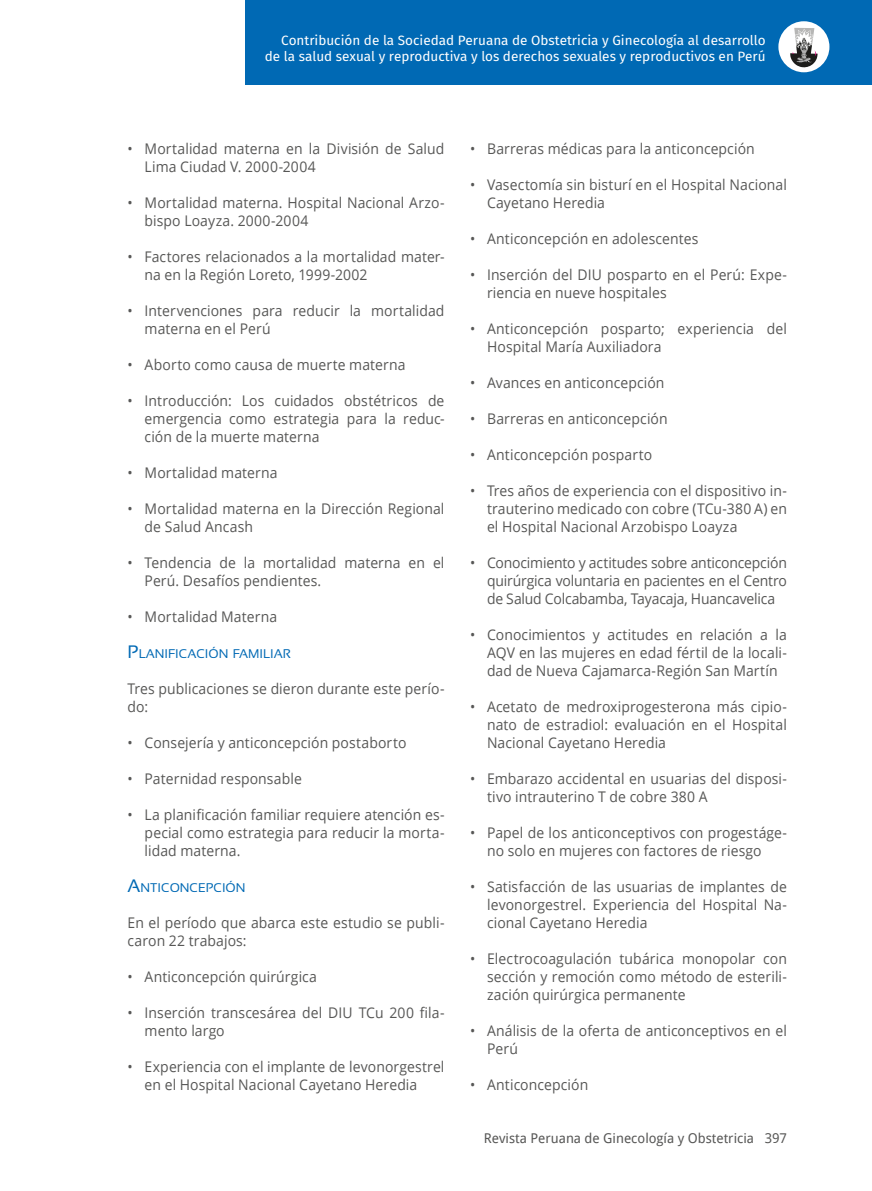
<style>
.page{position:relative;width:872px;height:1191px;background:#fff}
.page>*{position:absolute;margin:0;border:0;box-sizing:border-box;transform-origin:0 0}
.t1{font:14.7px/18px "Open Sans";letter-spacing:.005em;color:#575756;scale:.95 1}
.t2{font:13.5px/16.2px "Fira Sans";color:#fff;text-align:right}
.t3{font:13.5px "Droid Sans";color:#575756}
.t4{font:12.6px "Sansation";color:#0069b4}
.s1{font-size:18px}
</style>
<div class="page">
<div style="left:246px;top:0;width:626px;height:85px;background:#0069b4"></div>
<div style="left:778px;top:21px;width:51px;height:51px;background:#fff;border-radius:50%"></div>
<svg style="left:790px;top:28px;width:28px;height:40px"></svg>
<p class="t2" style="left:265px;top:31px;width:502px">Contribución de la Sociedad Peruana de Obstetricia y Ginecología al desarrollo de la salud sexual y reproductiva y los derechos sexuales y reproductivos en Perú</p>
<p class="t1" style="left:145px;top:139px;width:317px;text-indent:-17px">• Mortalidad materna en la División de Salud<br>Lima Ciudad V. 2000-2004</p>
<p class="t1" style="left:145px;top:193px;width:317px;text-indent:-17px">• Mortalidad materna. Hospital Nacional Arzo&shy;bispo Loayza. 2000-2004</p>
<p class="t1" style="left:145px;top:247px;width:317px;text-indent:-17px">• Factores relacionados a la mortalidad mater&shy;na en la Región Loreto, 1999-2002</p>
<p class="t1" style="left:145px;top:301px;width:317px;text-indent:-17px">• Intervenciones para reducir la mortalidad materna en el Perú</p>
<p class="t1" style="left:128px;top:355px;width:294px">• Aborto como causa de muerte materna</p>
<p class="t1" style="left:145px;top:391px;width:317px;text-align:justify;text-indent:-17px">• Introducción: Los cuidados obstétricos de emergencia como estrategia para la reduc&shy;ción de la muerte materna</p>
<p class="t1" style="left:128px;top:463px;width:159px">• Mortalidad materna</p>
<p class="t1" style="left:145px;top:499px;width:317px;text-indent:-17px">• Mortalidad materna en la Dirección Regional de Salud Ancash</p>
<p class="t1" style="left:145px;top:553px;width:317px;text-indent:-17px">• Tendencia de la mortalidad materna en el<br>Perú. Desafíos pendientes.</p>
<p class="t1" style="left:128px;top:607px;width:159px">• Mortalidad Materna</p>
<p class="t4" style="left:128px;top:647px;width:165px"><span class="s1">P</span>LANIFICACIÓN FAM ILIAR</p>
<p class="t1" style="left:128px;top:679px;width:335px">Tres publicaciones se dieron durante este perío&shy;do:</p>
<p class="t1" style="left:128px;top:733px;width:295px">• Consejería y anticoncepción postaborto</p>
<p class="t1" style="left:128px;top:769px;width:185px">• Paternidad responsable</p>
<p class="t1" style="left:145px;top:805px;width:317px;text-align:justify;text-indent:-17px">• La planificación familiar requiere atención es&shy;pecial como estrategia para reducir la morta&shy;lidad materna.</p>
<p class="t4" style="left:128px;top:881px;width:119px"><span class="s1">A</span>NTICONCEPCIÓN</p>
<p class="t1" style="left:128px;top:913px;width:335px">En el período que abarca este estudio se publi&shy;caron 22 trabajos:</p>
<p class="t1" style="left:128px;top:967px;width:201px">• Anticoncepción quirúrgica</p>
<p class="t1" style="left:145px;top:1003px;width:317px;text-indent:-17px">• Inserción transcesárea del DIU TCu 200 fila&shy;mento largo</p>
<p class="t1" style="left:145px;top:1057px;width:317px;text-indent:-17px">• Experiencia con el implante de levonorgestrel en el Hospital Nacional Cayetano Heredia</p>
<p class="t1" style="left:470px;top:139px;width:301px">• Barreras médicas para la anticoncepción</p>
<p class="t1" style="left:487px;top:175px;width:317px;text-indent:-17px">• Vasectomía sin bisturí en el Hospital Nacional<br>Cayetano Heredia</p>
<p class="t1" style="left:470px;top:229px;width:242px">• Anticoncepción en adolescentes</p>
<p class="t1" style="left:487px;top:265px;width:317px;text-indent:-17px">• Inserción del DIU posparto en el Perú: Expe&shy;riencia en nueve hospitales</p>
<p class="t1" style="left:487px;top:319px;width:317px;text-indent:-17px">• Anticoncepción posparto; experiencia del<br>Hospital María Auxiliadora</p>
<p class="t1" style="left:470px;top:373px;width:206px">• Avances en anticoncepción</p>
<p class="t1" style="left:470px;top:409px;width:210px">• Barreras en anticoncepción</p>
<p class="t1" style="left:470px;top:445px;width:193px">• Anticoncepción posparto</p>
<p class="t1" style="left:487px;top:481px;width:317px;text-align:justify;text-indent:-17px">• Tres años de experiencia con el dispositivo in&shy;trauterino medicado con cobre (TCu-380 A) en el Hospital Nacional Arzobispo Loayza</p>
<p class="t1" style="left:487px;top:553px;width:317px;text-align:justify;text-indent:-17px">• Conocimiento y actitudes sobre anticoncepción quirúrgica voluntaria en pacientes en el Centro de Salud Colcabamba, Tayacaja, Huancavelica</p>
<p class="t1" style="left:487px;top:625px;width:317px;text-align:justify;text-indent:-17px">• Conocimientos y actitudes en relación a la AQV en las mujeres en edad fértil de la locali&shy;dad de Nueva Cajamarca-Región San Martín</p>
<p class="t1" style="left:487px;top:697px;width:317px;text-align:justify;text-indent:-17px">• Acetato de medroxiprogesterona más cipio&shy;nato de estradiol: evaluación en el Hospital Nacional Cayetano Heredia</p>
<p class="t1" style="left:487px;top:769px;width:317px;text-indent:-17px">• Embarazo accidental en usuarias del disposi&shy;tivo intrauterino T de cobre 380 A</p>
<p class="t1" style="left:470px;top:823px;width:335px;text-align:center">• Papel de los anticonceptivos con progestáge&shy;no solo en mujeres con factores de riesgo</p>
<p class="t1" style="left:487px;top:877px;width:317px;text-align:justify;text-indent:-17px">• Satisfacción de las usuarias de implantes de levonorgestrel. Experiencia del Hospital Na&shy;cional Cayetano Heredia</p>
<p class="t1" style="left:487px;top:949px;width:317px;text-align:justify;text-indent:-17px">• Electrocoagulación tubárica monopolar con sección y remoción como método de esterili&shy;zación quirúrgica permanente</p>
<p class="t1" style="left:487px;top:1021px;width:317px;text-indent:-17px">• Análisis de la oferta de anticonceptivos en el<br>Perú</p>
<p class="t1" style="left:470px;top:1075px;width:126px">• Anticoncepción</p>
<p class="t3" style="left:484px;top:1128px;width:304px">Revista Peruana de Ginecología y Obstetricia 397</p>
</div>
